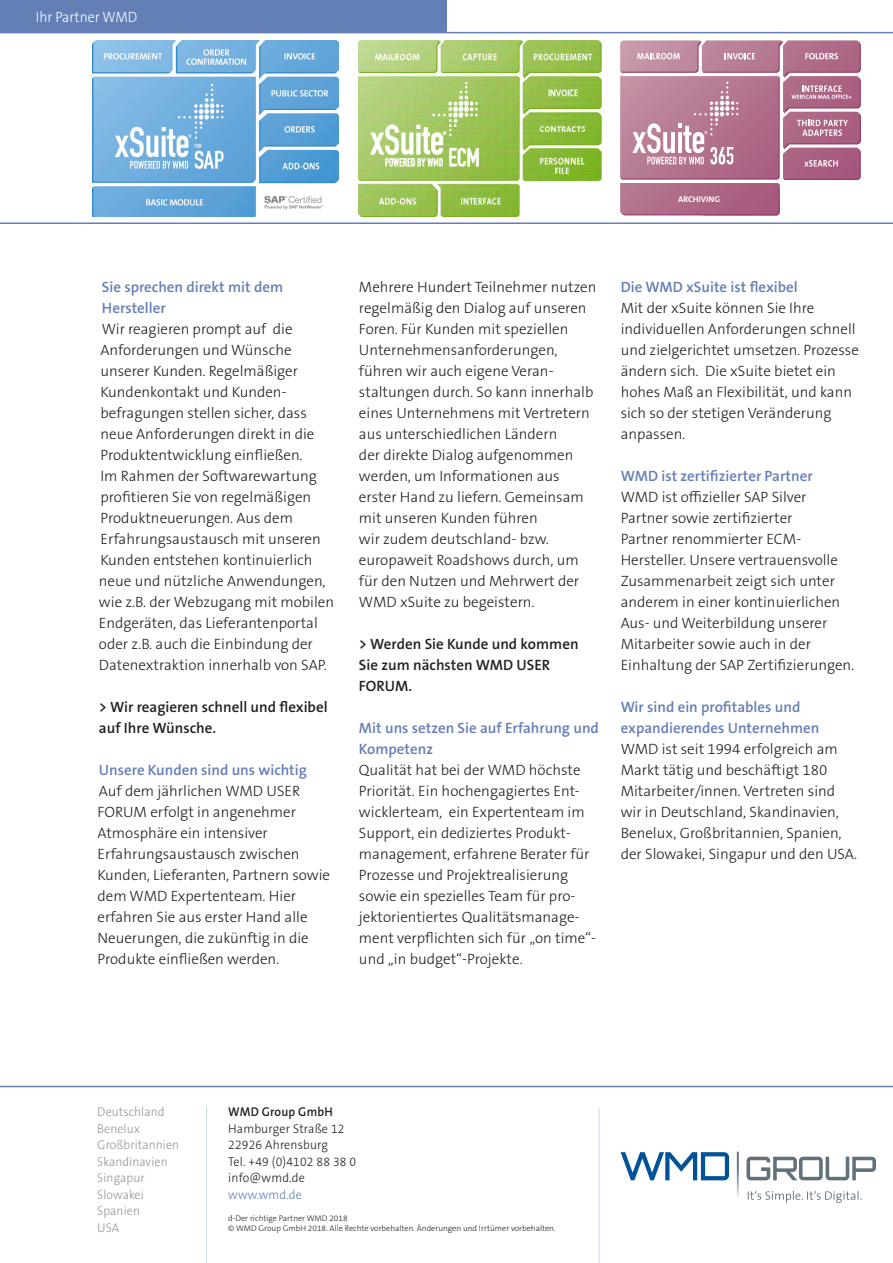
<style>
.page{position:relative;width:893px;height:1263px;background:#fff}
.page>*{position:absolute;margin:0;border:0;box-sizing:border-box;transform-origin:0 0}
.t1{font:300 15px/21px "The Sans B W3";color:#231f20}
.t2{font:600 15px/21px "The Sans B W6";color:#647eb6}
.t3{font:600 15px/21px "The Sans B W6";color:#231f20}
.t4{font:300 15px "The Sans B W3";color:#fff;scale:.93 1}
.t5{font:300 12.75px/16.5px "The Sans B W3";letter-spacing:.015em;color:#231f20;scale:.95 1}
.t6{font:300 12.75px "The Sans B W3";letter-spacing:.005em;color:#939598;scale:.95 1}
.t7{font:700 8.4px "The Sans";color:#fff}
.t8{font:300 8.25px/9.9px "The Sans B W3";color:#231f20}
.s1{font-family:"The Sans B W6";font-weight:600}
.s2{color:#647eb6}
</style>
<div class="page">
<hr style="left:599px;top:1108px;width:1px;height:155px;background:#cfd7ea">
<hr style="left:206px;top:1107px;width:1px;height:155px;background:#cfd7ea">
<hr style="left:0;top:222px;width:893px;height:2px;background:#647eb6">
<hr style="left:0;top:32px;width:893px;height:1px;background:#647eb6">
<hr style="left:0;top:1086px;width:893px;height:1px;background:#647eb6">
<img style="left:93px;top:40px;width:246px;height:176px">
<img style="left:358px;top:40px;width:243px;height:177px">
<svg style="left:620px;top:40px;width:241px;height:175px"></svg>
<div style="left:0;top:0;width:446px;height:32px;background:#647eb6"></div>
<svg style="left:748px;top:1190px;width:114px;height:13px"></svg>
<svg style="left:621px;top:1152px;width:108px;height:28px"></svg>
<svg style="left:746px;top:1157px;width:130px;height:23px"></svg>
<svg style="left:737px;top:1151px;width:2px;height:48px"></svg>
<p class="t4" style="left:36px;top:7px;width:111px">Ihr Partner WMD</p>
<p class="t7" style="left:678px;top:193px;width:44px">ARCHIVING</p>
<p class="t2" style="left:102px;top:276px;width:183px">Sie sprechen direkt mit dem<br>Hersteller</p>
<p class="t1" style="left:99px;top:318px;width:237px">Wir reagieren prompt auf die<br>Anforderungen und Wünsche unserer Kunden. Regelmäßiger<br>Kundenkontakt und Kunden&shy;befragungen stellen sicher, dass neue Anforderungen direkt in die<br>Produktentwicklung einfließen.<br>Im Rahmen der Softwarewartung profitieren Sie von regelmäßigen<br>Produktneuerungen. Aus dem<br>Erfahrungsaustausch mit unseren<br>Kunden entstehen kontinuierlich neue und nützliche Anwendungen, wie z.B. der Webzugang mit mobilen<br>Endgeräten, das Lieferantenportal oder z.B. auch die Einbindung der<br>Datenextraktion innerhalb von SAP.</p>
<p class="t3" style="left:99px;top:696px;width:230px">&gt; Wir reagieren schnell und flexibel auf Ihre Wünsche.</p>
<p class="t2" style="left:99px;top:759px;width:209px">Unsere Kunden sind uns wichtig</p>
<p class="t1" style="left:97px;top:780px;width:234px">Auf dem jährlichen WMD USER<br>FORUM erfolgt in angenehmer<br>Atmosphäre ein intensiver<br>Erfahrungsaustausch zwischen<br>Kunden, Lieferanten, Partnern sowie dem WMD Expertenteam. Hier erfahren Sie aus erster Hand alle<br>Neuerungen, die zukünftig in die<br>Produkte einfließen werden.</p>
<p class="t1" style="left:359px;top:276px;width:239px">Mehrere Hundert Teilnehmer nutzen regelmäßig den Dialog auf unseren<br>Foren. Für Kunden mit speziellen<br>Unternehmensanforderungen, führen wir auch eigene Veran&shy;staltungen durch. So kann innerhalb eines Unternehmens mit Vertretern aus unterschiedlichen Ländern<br>der direkte Dialog aufgenommen werden, um Informationen aus erster Hand zu liefern. Gemeinsam mit unseren Kunden führen<br>wir zudem deutschland- bzw. europaweit Roadshows durch, um für den Nutzen und Mehrwert der<br>WMD xSuite zu begeistern.</p>
<p class="t3" style="left:359px;top:633px;width:221px">&gt; Werden Sie Kunde und kommen<br>Sie zum nächsten WMD USER<br>FORUM.</p>
<p class="t2" style="left:359px;top:717px;width:241px">Mit uns setzen Sie auf Erfahrung und<br>Kompetenz</p>
<p class="t1" style="left:359px;top:759px;width:223px">Qualität hat bei der WMD höchste<br>Priorität. Ein hochengagiertes Ent-</p>
<p class="t1" style="left:359px;top:801px;width:227px">wicklerteam, ein Expertenteam im<br>Support, ein dediziertes Produkt-</p>
<p class="t1" style="left:359px;top:843px;width:232px">management, erfahrene Berater für<br>Prozesse und Projektrealisierung sowie ein spezielles Team für pro-</p>
<p class="t1" style="left:359px;top:906px;width:222px">jektorientiertes Qualitätsmanage-</p>
<p class="t1" style="left:359px;top:927px;width:239px">ment verpflichten sich für „on time“- und „in budget“-Projekte.</p>
<p class="t2" style="left:621px;top:276px;width:179px">Die WMD xSuite ist flexibel</p>
<p class="t1" style="left:621px;top:297px;width:240px">Mit der xSuite können Sie Ihre individuellen Anforderungen schnell und zielgerichtet umsetzen. Prozesse ändern sich. Die xSuite bietet ein hohes Maß an Flexibilität, und kann sich so der stetigen Veränderung anpassen.</p>
<p class="t2" style="left:621px;top:465px;width:194px">WMD ist zertifizierter Partner</p>
<p class="t1" style="left:621px;top:486px;width:235px">WMD ist offizieller SAP Silver<br>Partner sowie zertifizierter<br>Partner renommierter ECM-<br>Hersteller. Unsere vertrauensvolle<br>Zusammenarbeit zeigt sich unter anderem in einer kontinuierlichen<br>Aus- und Weiterbildung unserer<br>Mitarbeiter sowie auch in der<br>Einhaltung der SAP Zertifizierungen.</p>
<p class="t2" style="left:621px;top:696px;width:200px">Wir sind ein profitables und expandierendes Unternehmen</p>
<p class="t1" style="left:621px;top:738px;width:238px">WMD ist seit 1994 erfolgreich am Markt tätig und beschäftigt 180<br>Mitarbeiter/innen. Vertreten sind wir in Deutschland, Skandinavien, Benelux, Großbritannien, Spanien, der Slowakei, Singapur und den USA.</p>
<p class="t6" style="left:97px;top:1104px;width:72px">Deutschland</p>
<p class="t6" style="left:97px;top:1120px;width:46px">Benelux</p>
<p class="t6" style="left:97px;top:1137px;width:88px">Großbritannien</p>
<p class="t6" style="left:97px;top:1153px;width:76px">Skandinavien</p>
<p class="t6" style="left:97px;top:1170px;width:51px">Singapur</p>
<p class="t6" style="left:97px;top:1186px;width:51px">Slowakei</p>
<p class="t6" style="left:97px;top:1203px;width:46px">Spanien</p>
<p class="t6" style="left:97px;top:1219px;width:25px">USA</p>
<p class="t5" style="left:228px;top:1104px;width:136px"><span class="s1">WMD Group GmbH<br></span>Hamburger Straße 12<br>22926 Ahrensburg<br>Tel. +49 (0)4102 88 38 0 info@wmd.de <span class="s2">www.wmd.de</span></p>
<p class="t8" style="left:228px;top:1213px;width:329px">d-Der richtige Partner WMD 2018<br>© WMD Group GmbH 2018. Alle Rechte vorbehalten. Änderungen und Irrtümer vorbehalten.</p>
</div>
